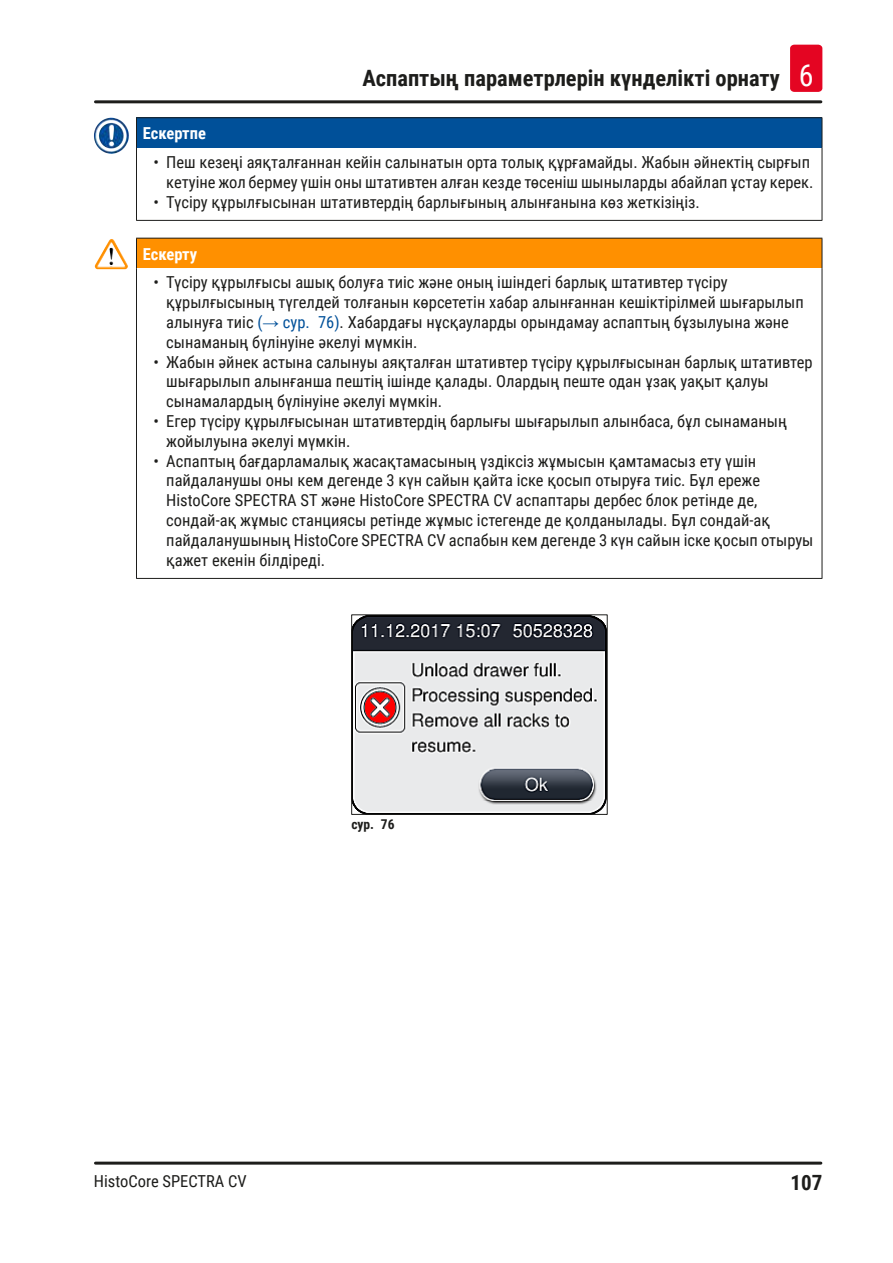
<style>
.page{position:relative;width:893px;height:1263px;background:#fff}
.page>*{position:absolute;margin:0;border:0;box-sizing:border-box;transform-origin:0 0}
.t1{font:700 22.5px "Roboto Condensed";color:#1d1d1b}
.t2{font:700 21px "Roboto Condensed";color:#1d1d1b}
.t3{font:16.5px/19.8px "Roboto Condensed";color:#1d1d1b}
.Signalword__no_use_a{font:700 16.5px "Roboto Condensed";color:#fff}
.t4{font:700 13.5px "Roboto Condensed";color:#1d1d1b}
.s1{font-weight:400;font-size:30px;color:#fff}
.s2{color:#005099}
.s3{font-family:"Arial";color:#005099}
</style>
<div class="page">
<hr style="left:95px;top:100px;width:726px;height:3px;background:#1d1d1b">
<hr style="left:95px;top:1161px;width:726px;height:3px;background:#1d1d1b">
<div style="left:790px;top:45px;width:32px;height:47px;background:#e40522;border-radius:4px"></div>
<div style="left:136px;top:118px;width:686px;height:30px;background:#005099"></div>
<hr style="left:136px;top:118px;width:1px;height:30px;background:#1d1d1b">
<hr style="left:136px;top:148px;width:1px;height:72px;background:#1d1d1b">
<hr style="left:822px;top:148px;width:1px;height:72px;background:#1d1d1b">
<hr style="left:136px;top:220px;width:686px;height:1px;background:#1d1d1b">
<hr style="left:136px;top:117px;width:686px;height:1px;background:#1d1d1b">
<hr style="left:822px;top:118px;width:1px;height:30px;background:#1d1d1b">
<img style="left:94px;top:118px;width:26px;height:36px">
<div style="left:136px;top:238px;width:686px;height:30px;background:#ff9000"></div>
<hr style="left:136px;top:238px;width:1px;height:30px;background:#1d1d1b">
<hr style="left:136px;top:268px;width:1px;height:310px;background:#1d1d1b">
<hr style="left:822px;top:268px;width:1px;height:310px;background:#1d1d1b">
<hr style="left:136px;top:578px;width:686px;height:1px;background:#1d1d1b">
<hr style="left:136px;top:238px;width:686px;height:1px;background:#1d1d1b">
<hr style="left:822px;top:238px;width:1px;height:30px;background:#1d1d1b">
<img style="left:97px;top:239px;width:14px;height:23px">
<img style="left:353px;top:616px;width:253px;height:197px">
<div style="left:351px;top:614px;width:257px;height:201px;border:1px solid #1d1d1b"></div>
<h1 class="t1" style="left:362px;top:63px;width:453px">Аспаптың параметрлерін күнделікті орнату <span class="s1">6</span></h1>
<p class="Signalword__no_use_a" style="left:143px;top:122px;width:65px">Ескертпе</p>
<p class="t3" style="left:153px;top:152px;width:661px;text-align:right">• Пеш кезеңі аяқталғаннан кейін салынатын орта толық құрғамайды. Жабын әйнектің сырғып кетуіне жол бермеу үшін оны штативтен алған кезде төсеніш шыныларды абайлап ұстау керек.</p>
<p class="t3" style="left:153px;top:191px;width:548px">• Түсіру құрылғысынан штативтердің барлығының алынғанына көз жеткізіңіз.</p>
<p class="Signalword__no_use_a" style="left:143px;top:242px;width:56px">Ескерту</p>
<p class="t3" style="left:166px;top:272px;width:639px;text-indent:-13px">• Түсіру құрылғысы ашық болуға тиіс және оның ішіндегі барлық штативтер түсіру құрылғысының түгелдей толғанын көрсететін хабар алынғаннан кешіктірілмей шығарылып алынуға тиіс <span class="s2">(</span><span class="s3">→</span> <span class="s2">сур. 76)</span>. Хабардағы нұсқауларды орындамау аспаптың бұзылуына және сынаманың бүлінуіне әкелуі мүмкін.</p>
<p class="t3" style="left:166px;top:351px;width:648px;text-indent:-13px">• Жабын әйнек астына салынуы аяқталған штативтер түсіру құрылғысынан барлық штативтер шығарылып алынғанша пештің ішінде қалады. Олардың пеште одан ұзақ уақыт қалуы сынамалардың бүлінуіне әкелуі мүмкін.</p>
<p class="t3" style="left:166px;top:411px;width:622px;text-indent:-13px">• Егер түсіру құрылғысынан штативтердің барлығы шығарылып алынбаса, бұл сынаманың жойылуына әкелуі мүмкін.</p>
<p class="t3" style="left:166px;top:450px;width:649px;text-indent:-13px">• Аспаптың бағдарламалық жасақтамасының үздіксіз жұмысын қамтамасыз ету үшін пайдаланушы оны кем дегенде 3 күн сайын қайта іске қосып отыруға тиіс. Бұл ереже HistoCore SPECTRA ST және HistoCore SPECTRA CV аспаптары дербес блок ретінде де, сондай-ақ жұмыс станциясы ретінде жұмыс істегенде де қолданылады. Бұл сондай-ақ пайдаланушының HistoCore SPECTRA CV аспабын кем дегенде 3 күн сайын іске қосып отыруы қажет екенін білдіреді.</p>
<p class="t4" style="left:351px;top:814px;width:45px">сур. 76</p>
<p class="t3" style="left:94px;top:1170px;width:154px">HistoCore SPECTRA CV</p>
<p class="t2" style="left:790px;top:1168px;width:33px">107</p>
</div>
